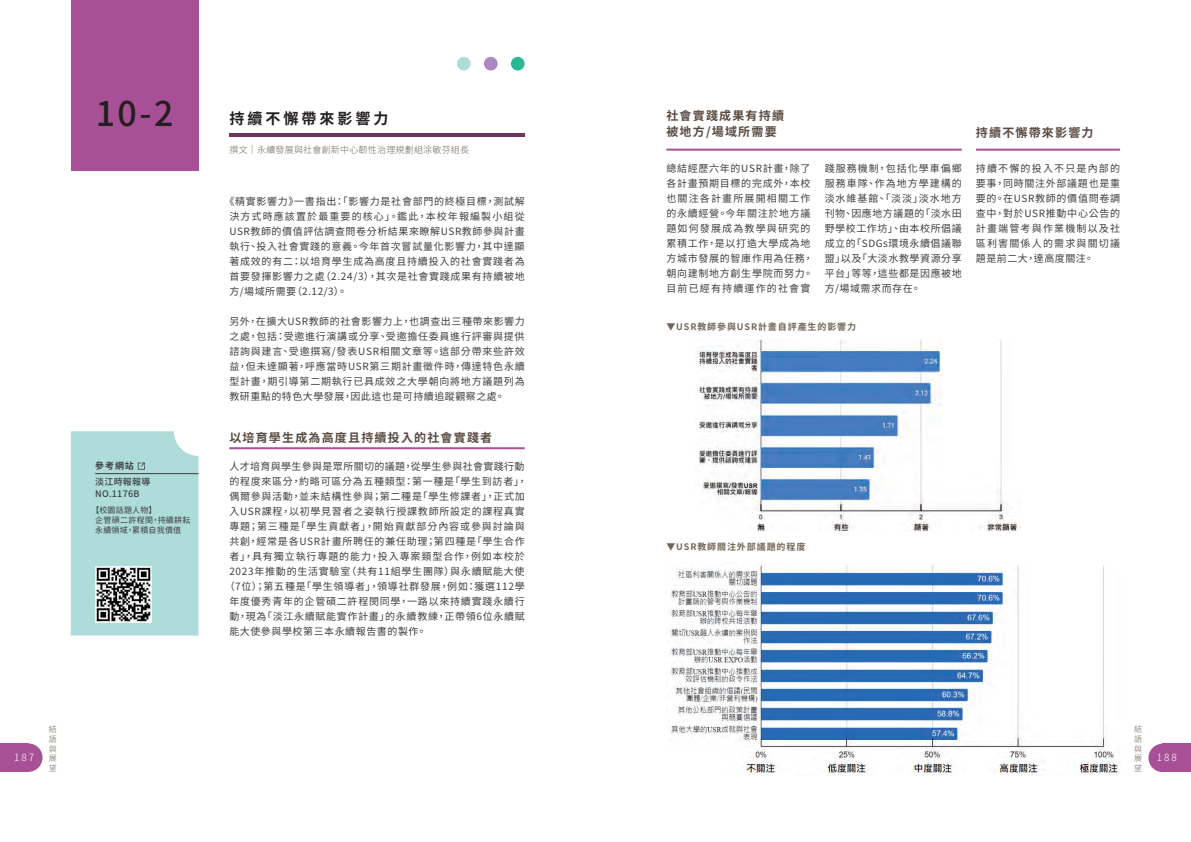
<style>
.page{position:relative;width:1191px;height:842px;background:#fff}
.page>*{position:absolute;margin:0;border:0;box-sizing:border-box;transform-origin:0 0}
.t1{font:500 34px "Noto Sans CJ Ktc";color:#231f20}
.t2{font:700 15px "Noto Sans CJ Ktc";letter-spacing:.2em;color:#231f20}
.t3{font:700 12px/16px "Noto Sans CJ Ktc";letter-spacing:.1em;color:#594a41}
.t4{font:10px/15px "Noto Sans CJ Ktc";letter-spacing:.07em;color:#3e3e3f;text-align:justify}
.t5{font:10px "Noto Sans CJ Ktc";letter-spacing:.09em;color:#3e3e3f}
.t6{font:10px "Noto Sans CJ Ktc";letter-spacing:.035em;color:#3e3e3f}
.t7{font:300 10px "Noto Sans CJ Ktc";letter-spacing:.2em;color:#fff}
.t8{font:700 9px "Noto Sans CJ Ktc";letter-spacing:.1em;color:#716557}
.t9{font:300 9px "Noto Sans CJ Ktc";letter-spacing:.025em;color:#716557}
.t10{font:500 9px/12px "Noto Sans CJ Ktc";letter-spacing:.025em;color:#3e3e3f}
.t11{font:700 9px "Noto Sans CJ Ktc";color:#3e3e3f}
.t12{font:8px/10px "Noto Sans CJ Ktc";letter-spacing:.025em;color:#3e3e3f}
.t13{font:300 8px/9.6px "Noto Sans CJ Ktc";color:#716557;text-align:justify}
</style>
<div class="page">
<div style="left:71px;top:0;width:127px;height:170px;background:#a85096"></div>
<hr style="left:229px;top:133px;width:295px;height:4px;background:#703164">
<div style="left:511px;top:57px;width:13px;height:14px;background:#29ba94;border-radius:50%"></div>
<div style="left:484px;top:57px;width:13px;height:14px;background:#a989bf;border-radius:50%"></div>
<div style="left:457px;top:57px;width:13px;height:14px;background:#addcd9;border-radius:50%"></div>
<div style="left:14px;top:743px;width:29px;height:29px;background:#a85096;border-radius:50%"></div>
<div style="left:0;top:743px;width:28px;height:29px;background:#a85096"></div>
<div style="left:1148px;top:744px;width:28px;height:28px;background:#a85096;border-radius:50%"></div>
<div style="left:1162px;top:744px;width:29px;height:28px;background:#a85096"></div>
<hr style="left:229px;top:447px;width:296px;height:2px;background:#a85096">
<hr style="left:666px;top:149px;width:295px;height:2px;background:#a85096">
<hr style="left:976px;top:149px;width:144px;height:2px;background:#a85096">
<img style="left:697px;top:340px;width:323px;height:192px">
<img style="left:666px;top:562px;width:454px;height:213px">
<div style="left:71px;top:431px;width:127px;height:204px;background:#addcd9"></div>
<hr style="left:95px;top:473px;width:103px;height:1px;background:#3e3e3f">
<img style="left:95px;top:566px;width:57px;height:57px">
<h1 class="t1" style="left:96px;top:95px;width:79px">10-2</h1>
<p class="t11" style="left:95px;top:461px;width:40px">參考網站</p>
<p class="t10" style="left:95px;top:476px;width:57px">淡江時報報導<br>NO.1176B</p>
<p class="t12" style="left:95px;top:505px;width:97px;text-indent:-4px">【校園話題人物】<br>企管碩二許程閔，持續耕耘永續領域，累積自我價值</p>
<p class="t7" style="left:14px;top:752px;width:22px">187</p>
<p class="t13" style="left:49px;top:725px;width:9px">結語與展望</p>
<h2 class="t2" style="left:229px;top:110px;width:160px">持續不懈帶來影響力</h2>
<p class="t9" style="left:229px;top:145px;width:241px">撰文｜永續發展與社會創新中心韌性治理規劃組涂敏芬組長</p>
<p class="t4" style="left:229px;top:194px;width:297px;text-indent:-5px">《精實影響力》一書指出：「影響力是社會部門的終極目標，測試解決方式時應該置於最重要的核心」。鑑此，本校年報編製小組從USR教師的價值評估調查問卷分析結果來瞭解USR教師參與計畫執行、投入社會實踐的意義。今年首次嘗試量化影響力，其中達顯著成效的有二：以培育學生成為高度且持續投入的社會實踐者為首要發揮影響力之處（2.24/3），其次是社會實踐成果有持續被地方/場域所需要（2.12/3）。</p>
<p class="t4" style="left:229px;top:314px;width:297px">另外，在擴大USR教師的社會影響力上，也調查出三種帶來影響力之處，包括：受邀進行演講或分享、受邀擔任委員進行評審與提供諮詢與建言、受邀撰寫/發表USR相關文章等。這部分帶來些許效益，但未達顯著，呼應當時USR第三期計畫徵件時，傳達特色永續型計畫，期引導第二期執行已具成效之大學朝向將地方議題列為教研重點的特色大學發展，因此這也是可持續追蹤觀察之處。</p>
<p class="t3" style="left:229px;top:430px;width:264px">以培育學生成為高度且持續投入的社會實踐者</p>
<p class="t6" style="left:229px;top:461px;width:297px">人才培育與學生參與是眾所關切的議題，從學生參與社會實踐行動</p>
<p class="t4" style="left:229px;top:474px;width:299px">的程度來區分，約略可區分為五種類型：第一種是「學生到訪者」，</p>
<p class="t4" style="left:229px;top:489px;width:297px">偶爾參與活動，並未結構性參與；第二種是「學生修課者」，正式加</p>
<p class="t4" style="left:229px;top:504px;width:297px">入USR課程，以初學見習者之姿執行授課教師所設定的課程真實</p>
<p class="t5" style="left:229px;top:521px;width:297px">專題；第三種是「學生貢獻者」，開始貢獻部分內容或參與討論與</p>
<p class="t4" style="left:229px;top:534px;width:297px">共創，經常是各USR計畫所聘任的兼任助理；第四種是「學生合作</p>
<p class="t5" style="left:229px;top:551px;width:297px">者」，具有獨立執行專題的能力，投入專案類型合作，例如本校於</p>
<p class="t4" style="left:229px;top:564px;width:297px">2023年推動的生活實驗室（共有11組學生團隊）與永續賦能大使</p>
<p class="t4" style="left:225px;top:579px;width:301px">（7位）；第五種是「學生領導者」，領導社群發展，例如：獲選112學</p>
<p class="t4" style="left:229px;top:594px;width:297px">年度優秀青年的企管碩二許程閔同學，一路以來持續實踐永續行</p>
<p class="t4" style="left:229px;top:609px;width:297px">動，現為「淡江永續賦能實作計畫」的永續教練，正帶領6位永續賦</p>
<p class="t4" style="left:229px;top:624px;width:199px">能大使參與學校第三本永續報告書的製作。</p>
<p class="t3" style="left:666px;top:108px;width:119px">社會實踐成果有持續被地方/場域所需要</p>
<p class="t4" style="left:666px;top:161px;width:148px;text-align:left">總結經歷六年的USR計畫，除了各計畫預期目標的完成外，本校也關注各計畫所展開相關工作的永續經營。今年關注於地方議題如何發展成為教學與研究的累積工作，是以打造大學成為地方城市發展的智庫作用為任務，朝向建制地方創生學院而努力。目前已經有持續運作的社會實</p>
<p class="t4" style="left:824px;top:161px;width:139px">踐服務機制，包括化學車偏鄉服務車隊、作為地方學建構的淡水維基館、「淡淡」淡水地方刊物、因應地方議題的「淡水田野學校工作坊」、由本校所倡議成立的「SDGs環境永續倡議聯盟」以及「大淡水教學資源分享平台」等等，這些都是因應被地方/場域需求而存在。</p>
<p class="t8" style="left:666px;top:321px;width:191px">▼USR教師參與USR計畫自評產生的影響力</p>
<p class="t3" style="left:976px;top:124px;width:119px">持續不懈帶來影響力</p>
<p class="t4" style="left:976px;top:161px;width:146px">持續不懈的投入不只是內部的要事，同時關注外部議題也是重要的。在USR教師的價值問卷調查中，對於USR推動中心公告的計畫端管考與作業機制以及社區利害關係人的需求與關切議題是前二大，達高度關注。</p>
<p class="t8" style="left:666px;top:541px;width:140px">▼USR教師關注外部議題的程度</p>
<p class="t13" style="left:1134px;top:725px;width:9px">結語與展望</p>
<p class="t7" style="left:1156px;top:752px;width:22px">188</p>
</div>
